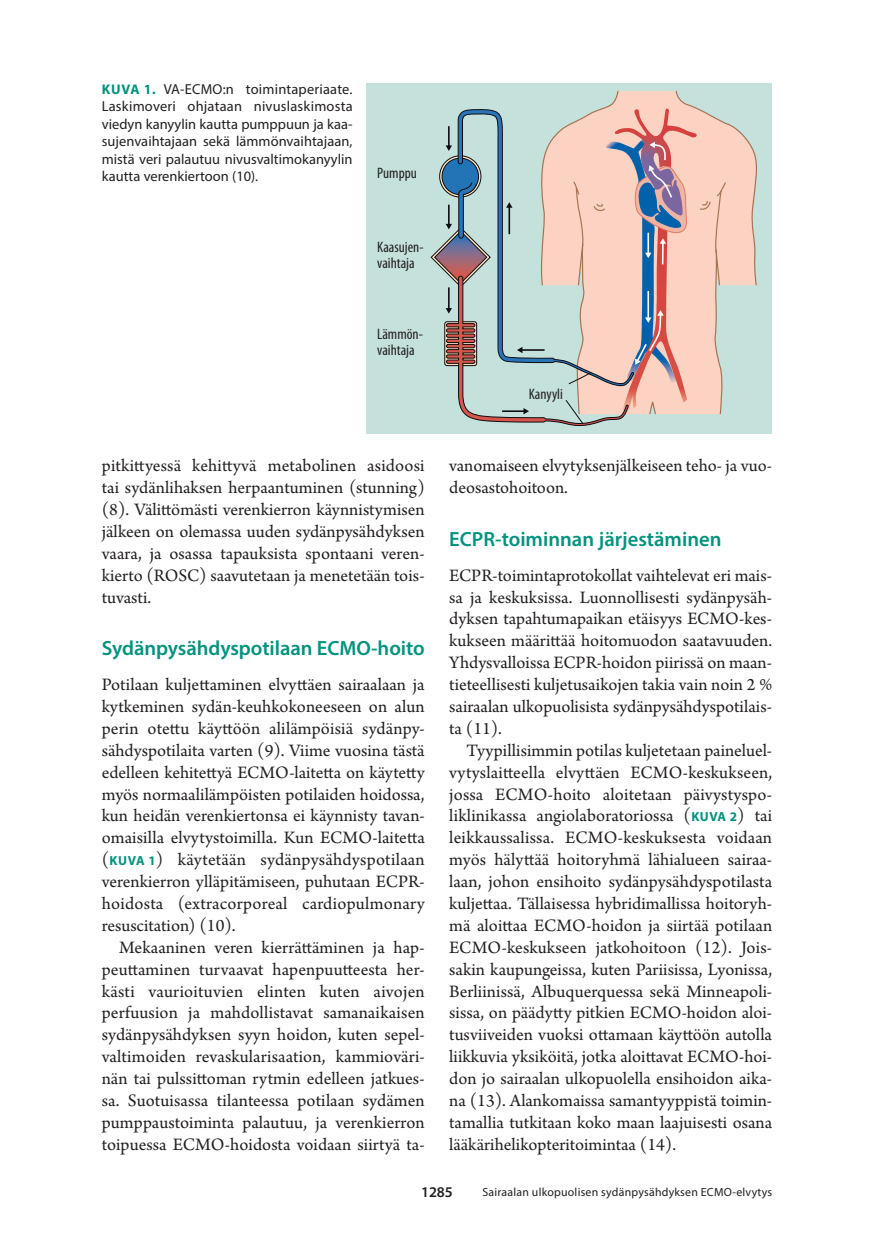
<style>
.page{position:relative;width:874px;height:1241px;background:#fff}
.page>*{position:absolute;margin:0;border:0;box-sizing:border-box;transform-origin:0 0}
.v1_teema{font:600 20.65px "Myriad Pro";letter-spacing:-.005em;color:#00937d}
.l_ei_sis{font:18.38px/21.9px "Arno Pro";color:#231f20;text-align:justify}
.t1{font:condensed 15.22px/15.9px "Myriad Pro";color:#231f20}
.t2{font:600 14.88px "Myriad Pro";color:#231f20}
.kt{font:14.35px/17.5px "Myriad Pro";color:#231f20;text-align:justify}
.Ala{font:11.9px "Myriad Pro";letter-spacing:.02em;color:#231f20}
.s1{font-weight:700;font-size:14px;color:#00937d}
.s2{font-family:"Myriad Pro";font-weight:700;font-size:13.12px;color:#00937d}
</style>
<div class="page">
<div style="left:365px;top:83px;width:406px;height:350px;background:#c5e1dc"></div>
<svg style="left:430px;top:90px;width:327px;height:336px"></svg>
<p class="kt" style="left:102px;top:80px;width:252px"><span class="s1">KUVA 1.</span> VA-ECMO:n toimintaperiaate.<br>Laskimoveri ohjataan nivuslaskimosta viedyn kanyylin kautta pumppuun ja kaa&shy;sujenvaihtajaan sekä lämmönvaihtajaan, mistä veri palautuu nivusvaltimokanyylin kautta verenkiertoon (10).</p>
<p class="t1" style="left:377px;top:165px;width:41px">Pumppu</p>
<p class="t1" style="left:377px;top:238px;width:48px">Kaasujen&shy;vaihtaja</p>
<p class="t1" style="left:377px;top:326px;width:47px">Lämmön&shy;vaihtaja</p>
<p class="l_ei_sis" style="left:102px;top:455px;width:324px">pitkittyessä kehittyvä metabolinen asidoosi tai sydänlihaksen herpaantuminen (stunning) (8). Välittömästi verenkierron käynnistymisen jälkeen on olemassa uuden sydänpysähdyksen vaara, ja osassa tapauksista spontaani veren&shy;kierto (ROSC) saavutetaan ja menetetään tois&shy;tuvasti.</p>
<p class="v1_teema" style="left:102px;top:635px;width:324px">Sydänpysähdyspotilaan ECMO-hoito</p>
<p class="l_ei_sis" style="left:102px;top:674px;width:324px">Potilaan kuljettaminen elvyttäen sairaalaan ja kytkeminen sydän-keuhkokoneeseen on alun perin otettu käyttöön alilämpöisiä sydänpy&shy;sähdyspotilaita varten (9). Viime vuosina tästä edelleen kehitettyä ECMO-laitetta on käytetty myös normaalilämpöisten potilaiden hoidossa, kun heidän verenkiertonsa ei käynnisty tavan&shy;omaisilla elvytystoimilla. Kun ECMO-laitetta (<span class="s2">KUVA 1</span>) käytetään sydänpysähdyspotilaan verenkierron ylläpitämiseen, puhutaan ECPR&shy;hoidosta (extracorporeal cardiopulmonary resuscitation) (10).</p>
<p class="l_ei_sis" style="left:102px;top:937px;width:324px;text-indent:17px">Mekaaninen veren kierrättäminen ja hap&shy;peuttaminen turvaavat hapenpuutteesta her&shy;kästi vaurioituvien elinten kuten aivojen perfuusion ja mahdollistavat samanaikaisen sydänpysähdyksen syyn hoidon, kuten sepel&shy;valtimoiden revaskularisaation, kammioväri&shy;nän tai pulssittoman rytmin edelleen jatkues&shy;sa. Suotuisassa tilanteessa potilaan sydämen pumppaustoiminta palautuu, ja verenkierron toipuessa ECMO-hoidosta voidaan siirtyä ta-</p>
<p class="t1" style="left:528px;top:385px;width:36px">Kanyyli</p>
<p class="l_ei_sis" style="left:449px;top:455px;width:324px">vanomaiseen elvytyksenjälkeiseen teho- ja vuo&shy;deosastohoitoon.</p>
<p class="v1_teema" style="left:449px;top:525px;width:273px">ECPR-toiminnan järjestäminen</p>
<p class="l_ei_sis" style="left:449px;top:565px;width:324px">ECPR-toimintaprotokollat vaihtelevat eri mais&shy;sa ja keskuksissa. Luonnollisesti sydänpysäh&shy;dyksen tapahtumapaikan etäisyys ECMO-kes&shy;kukseen määrittää hoitomuodon saatavuuden.<br>Yhdysvalloissa ECPR-hoidon piirissä on maan&shy;tieteellisesti kuljetusaikojen takia vain noin 2 % sairaalan ulkopuolisista sydänpysähdyspotilais&shy;ta (11).</p>
<p class="l_ei_sis" style="left:449px;top:740px;width:324px;text-indent:17px">Tyypillisimmin potilas kuljetetaan paineluel&shy;vytyslaitteella elvyttäen ECMO-keskukseen, jossa ECMO-hoito aloitetaan päivystyspo&shy;liklinikassa angiolaboratoriossa (<span class="s2">KUVA 2</span>) tai leikkaussalissa. ECMO-keskuksesta voidaan myös hälyttää hoitoryhmä lähialueen sairaa&shy;laan, johon ensihoito sydänpysähdyspotilasta kuljettaa. Tällaisessa hybridimallissa hoitoryh&shy;mä aloittaa ECMO-hoidon ja siirtää potilaan ECMO-keskukseen jatkohoitoon (12). Jois&shy;sakin kaupungeissa, kuten Pariisissa, Lyonissa, Berliinissä, Albuquerquessa sekä Minneapoli&shy;sissa, on päädytty pitkien ECMO-hoidon aloi&shy;tusviiveiden vuoksi ottamaan käyttöön autolla liikkuvia yksiköitä, jotka aloittavat ECMO-hoi&shy;don jo sairaalan ulkopuolella ensihoidon aika&shy;na (13). Alankomaissa samantyyppistä toimin&shy;tamallia tutkitaan koko maan laajuisesti osana lääkärihelikopteritoimintaa (14).</p>
<p class="t2" style="left:421px;top:1182px;width:33px">1285</p>
<p class="Ala" style="left:482px;top:1184px;width:291px">Sairaalan ulkopuolisen sydänpysähdyksen ECMO-elvytys</p>
</div>
